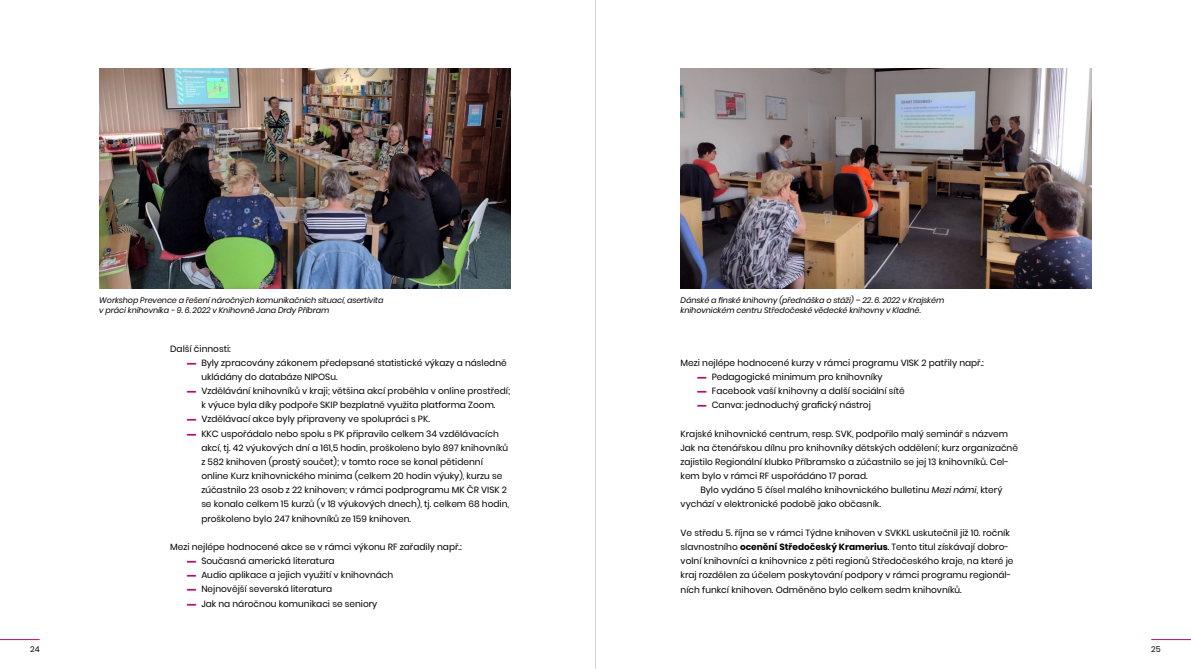
<style>
.page{position:relative;width:1191px;height:669px;background:#fff}
.page>*{position:absolute;margin:0;border:0;box-sizing:border-box;transform-origin:0 0}
.t1{font:9px/14.2px "Poppins";color:#000}
.t2{font:italic 8px/10px "Poppins";letter-spacing:-.01em;color:#000}
.t3{font:8px "Poppins";color:#000}
.s1{font-family:"Arial";color:#ad1372}
.s2{font-style:italic}
.s3{font-weight:700}
</style>
<div class="page">
<hr style="left:0;top:639px;width:40px;height:1px;background:#ad1372">
<hr style="left:1151px;top:639px;width:40px;height:1px;background:#ad1372">
<img style="left:99px;top:68px;width:411px;height:220px">
<img style="left:680px;top:68px;width:411px;height:220px">
<hr style="left:595px;top:0;width:1px;height:669px;background:#d1d3d4">
<p class="t2" style="left:99px;top:295px;width:286px">Workshop Prevence a řešení náročných komunikačních situací, asertivita v práci knihovníka - 9. 6. 2022 v Knihovně Jana Drdy Příbram</p>
<p class="t2" style="left:680px;top:295px;width:265px">Dánské a finské knihovny (přednáška o stáži) – 22. 6. 2022 v Krajském knihovnickém centru Středočeské vědecké knihovny v Kladně.</p>
<p class="t1" style="left:170px;top:341px;width:62px">Další činnosti:</p>
<p class="t1" style="left:187px;top:355px;width:321px"><span class="s1">▬</span> Byly zpracovány zákonem předepsané statistické výkazy a následně</p>
<p class="t1" style="left:201px;top:370px;width:138px">ukládány do databáze NIPOSu.</p>
<p class="t1" style="left:187px;top:384px;width:325px"><span class="s1">▬</span> Vzdělávání knihovníků v kraji; většina akcí proběhla v online prostředí;</p>
<p class="t1" style="left:201px;top:398px;width:296px">k výuce byla díky podpoře SKIP bezplatně využita platforma Zoom.</p>
<p class="t1" style="left:187px;top:412px;width:244px"><span class="s1">▬</span> Vzdělávací akce byly připraveny ve spolupráci s PK.</p>
<p class="t1" style="left:187px;top:426px;width:313px"><span class="s1">▬</span> KKC uspořádalo nebo spolu s PK připravilo celkem 34 vzdělávacích</p>
<p class="t1" style="left:201px;top:441px;width:308px">akcí, tj. 42 výukových dní a 161,5 hodin, proškoleno bylo 897 knihovníků</p>
<p class="t1" style="left:201px;top:455px;width:283px">z 582 knihoven (prostý součet); v tomto roce se konal pětidenní</p>
<p class="t1" style="left:201px;top:469px;width:302px">online Kurz knihovnického minima (celkem 20 hodin výuky), kurzu se</p>
<p class="t1" style="left:201px;top:483px;width:307px">zúčastnilo 23 osob z 22 knihoven; v rámci podprogramu MK ČR VISK 2</p>
<p class="t1" style="left:201px;top:497px;width:309px">se konalo celkem 15 kurzů (v 18 výukových dnech), tj. celkem 68 hodin,</p>
<p class="t1" style="left:201px;top:511px;width:211px">proškoleno bylo 247 knihovníků ze 159 knihoven.</p>
<p class="t1" style="left:187px;top:540px;width:276px;text-indent:-17px">Mezi nejlépe hodnocené akce se v rámci výkonu RF zařadily např.: <span class="s1">▬</span> Současná americká literatura<br><span class="s1">▬</span> Audio aplikace a jejich využití v knihovnách<br><span class="s1">▬</span> Nejnovější severská literatura<br><span class="s1">▬</span> Jak na náročnou komunikaci se seniory</p>
<p class="t1" style="left:697px;top:355px;width:288px;text-indent:-17px">Mezi nejlépe hodnocené kurzy v rámci programu VISK 2 patřily např.: <span class="s1">▬</span> Pedagogické minimum pro knihovníky<br><span class="s1">▬</span> Facebook vaší knihovny a další sociální sítě<br><span class="s1">▬</span> Canva: jednoduchý grafický nástroj</p>
<p class="t1" style="left:680px;top:426px;width:329px">Krajské knihovnické centrum, resp. SVK, podpořilo malý seminář s názvem</p>
<p class="t1" style="left:680px;top:441px;width:339px">Jak na čtenářskou dílnu pro knihovníky dětských oddělení; kurz organizačně</p>
<p class="t1" style="left:680px;top:455px;width:330px">zajistilo Regionální klubko Příbramsko a zúčastnilo se jej 13 knihovníků. Cel-</p>
<p class="t1" style="left:680px;top:469px;width:188px">kem bylo v rámci RF uspořádáno 17 porad.</p>
<p class="t1" style="left:700px;top:483px;width:303px">Bylo vydáno 5 čísel malého knihovnického bulletinu <span class="s2">Mezi námi</span>, který</p>
<p class="t1" style="left:680px;top:497px;width:202px">vychází v elektronické podobě jako občasník.</p>
<p class="t1" style="left:680px;top:526px;width:334px">Ve středu 5. října se v rámci Týdne knihoven v SVKKL uskutečnil již 10. ročník slavnostního <span class="s3">ocenění Středočeský Kramerius</span>. Tento titul získávají dobro&shy;volní knihovníci a knihovnice z pěti regionů Středočeského kraje, na které je kraj rozdělen za účelem poskytování podpory v rámci programu regionál&shy;ních funkcí knihoven. Odměněno bylo celkem sedm knihovníků.</p>
<p class="t3" style="left:30px;top:644px;width:11px">24</p>
<p class="t3" style="left:1151px;top:644px;width:11px">25</p>
</div>
